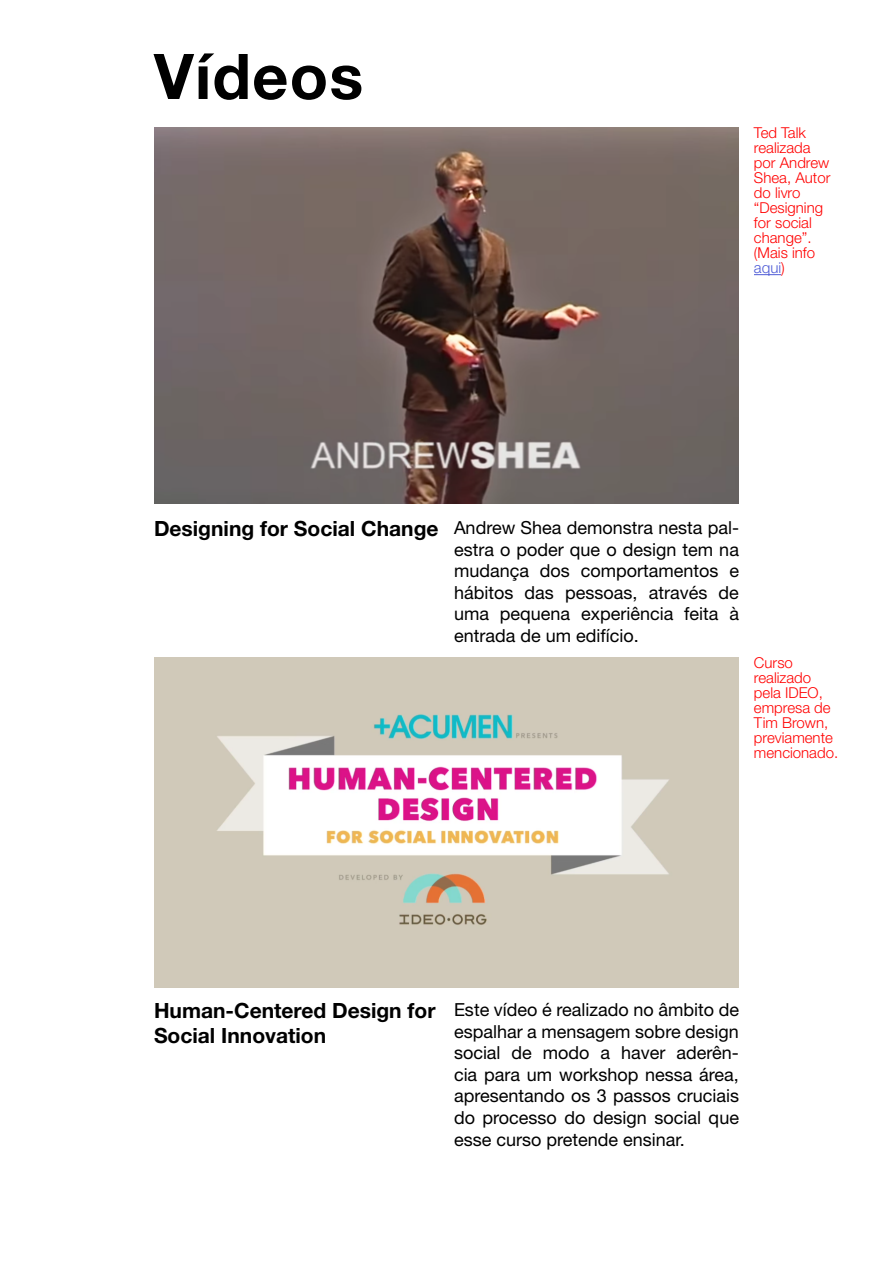
<style>
.page{position:relative;width:893px;height:1263px;background:#fff}
.page>*{position:absolute;margin:0;border:0;box-sizing:border-box;transform-origin:0 0}
.t1{font:700 63px "Helvetica Neue LT Std";letter-spacing:.02em;color:#000}
.t2{font:700 21px/25.2px "Helvetica Neue LT Std";color:#000}
.t3{font:18px/21.6px "Helvetica Neue LT Std";color:#000;text-align:justify}
.t4{font:300 15px/15px "Helvetica Neue LT Std";color:#f00}
.s1{color:#4f5cd6}
</style>
<div class="page">
<img style="left:154px;top:127px;width:585px;height:377px">
<svg style="left:754px;top:274px;width:27px;height:1px"></svg>
<img style="left:154px;top:657px;width:585px;height:331px">
<h1 class="t1" style="left:154px;top:38px;width:211px">Vídeos</h1>
<p class="t4" style="left:754px;top:125px;width:78px">Ted Talk realizada por Andrew<br>Shea, Autor do livro “Designing for social change”. (Mais info <span class="s1">aqui</span>)</p>
<p class="t2" style="left:154px;top:516px;width:286px">Designing for Social Change</p>
<p class="t3" style="left:454px;top:516px;width:286px">Andrew Shea demonstra nesta pal&shy;estra o poder que o design tem na mudança dos comportamentos e hábitos das pessoas, através de uma pequena experiência feita à entrada de um edifício.</p>
<p class="t4" style="left:754px;top:655px;width:86px">Curso realizado pela IDEO, empresa de<br>Tim Brown, previamente mencionado.</p>
<p class="t2" style="left:154px;top:997px;width:283px">Human-Centered Design for<br>Social Innovation</p>
<p class="t3" style="left:454px;top:998px;width:286px">Este vídeo é realizado no âmbito de espalhar a mensagem sobre design social de modo a haver aderên&shy;cia para um workshop nessa área, apresentando os 3 passos cruciais do processo do design social que esse curso pretende ensinar.</p>
</div>
